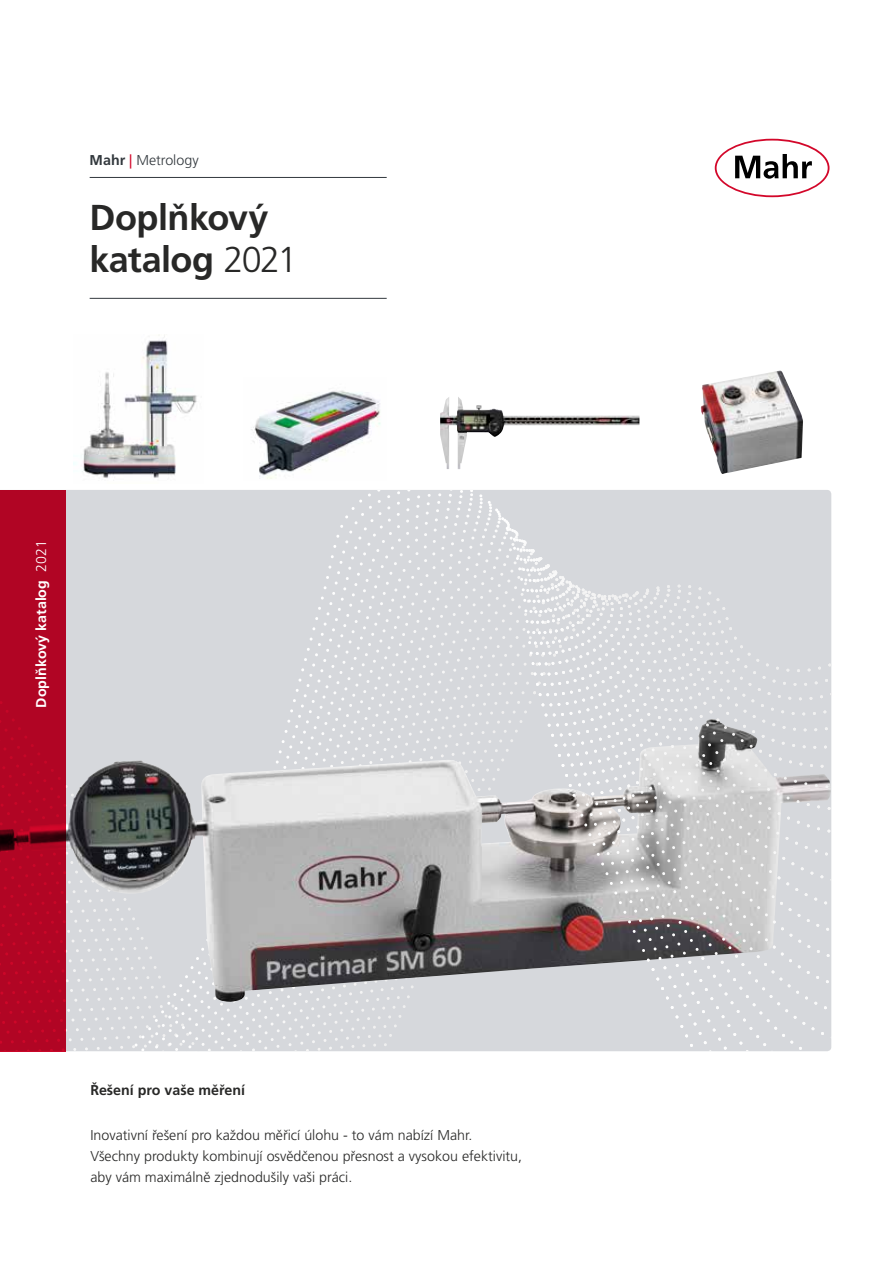
<style>
.page{position:relative;width:893px;height:1263px;background:#fff}
.page>*{position:absolute;margin:0;border:0;box-sizing:border-box;transform-origin:0 0}
.t1{font:700 36px/42px "Frutiger LT Pro";letter-spacing:-.015em;color:#282827}
.t2{font:300 14.25px/21px "Frutiger LT Pro";color:#282827}
.t3{font:700 14.25px "Frutiger LT Pro";color:#fff}
.t4{font:700 14.25px "Frutiger LT Pro";color:#282827}
.t5{font:300 14.25px "Frutiger LT Pro";color:#32383d}
.s1{font-weight:700}
.s2{font-weight:400;color:#d3072a}
.s3{font-weight:300}
</style>
<div class="page">
<img style="left:74px;top:335px;width:123px;height:143px">
<div style="left:66px;top:490px;width:747px;height:561px;background:#d6d8dc"></div>
<img style="left:66px;top:719px;width:466px;height:283px">
<div style="left:0;top:490px;width:66px;height:561px;background:#b10524"></div>
<svg style="left:532px;top:535px;width:281px;height:516px"></svg>
<hr style="left:90px;top:298px;width:297px;height:1px;background:#32383d">
<hr style="left:90px;top:177px;width:297px;height:1px;background:#32383d">
<svg style="left:715px;top:139px;width:114px;height:58px"></svg>
<img style="left:440px;top:397px;width:199px;height:72px">
<img style="left:251px;top:390px;width:130px;height:89px">
<img style="left:701px;top:371px;width:102px;height:103px">
<p class="t5" style="left:90px;top:152px;width:110px"><span class="s1">Mahr</span> <span class="s2">|</span> Metrology</p>
<h1 class="t1" style="left:90px;top:197px;width:209px">Doplňkový katalog <span class="s3">2021</span></h1>
<p class="t3" style="left:33px;top:708px;width:169px;rotate:-90deg">Doplňkový katalog <span class="s3">2021</span></p>
<p class="t4" style="left:90px;top:1082px;width:156px">Řešení pro vaše měření</p>
<p class="t2" style="left:90px;top:1125px;width:433px">Inovativní řešení pro každou měřicí úlohu - to vám nabízí Mahr.<br>Všechny produkty kombinují osvědčenou přesnost a vysokou efektivitu, aby vám maximálně zjednodušily vaši práci.</p>
</div>
